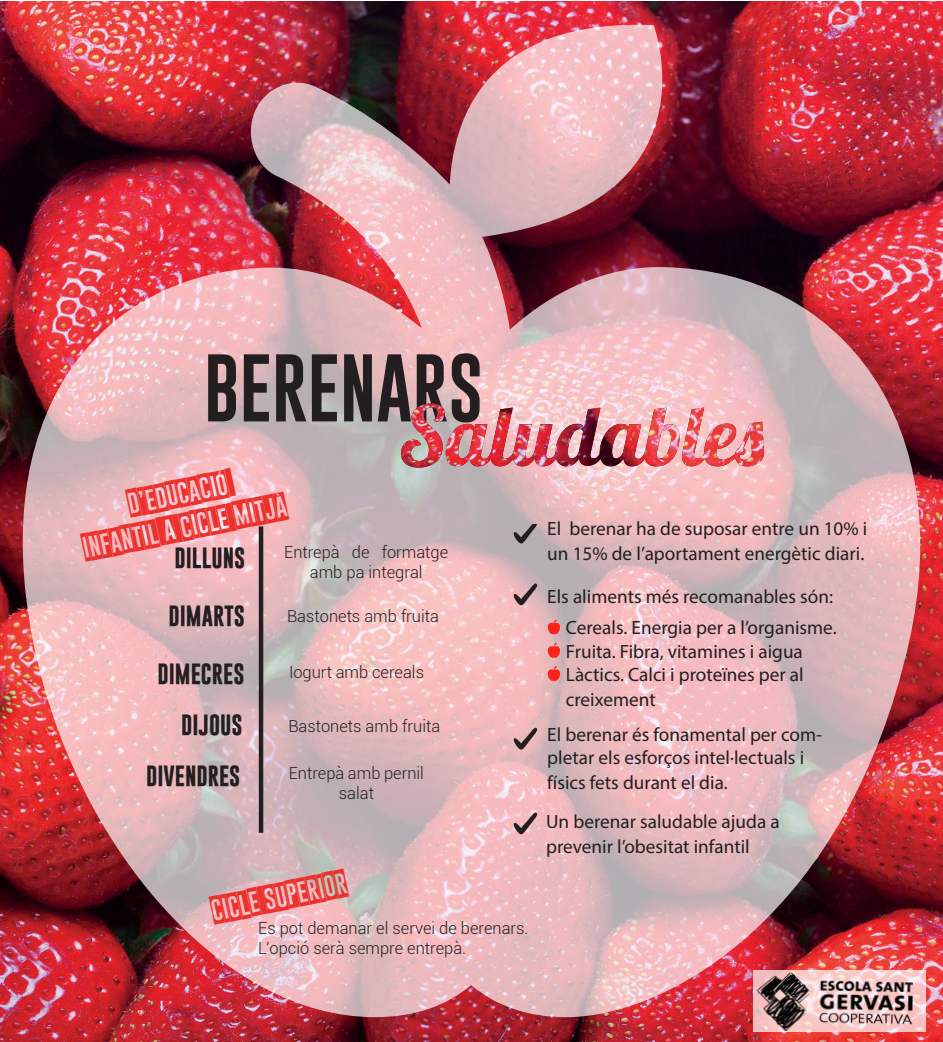
<style>
.page{position:relative;width:943px;height:1042px;background:#fff}
.page>*{position:absolute;margin:0;border:0;box-sizing:border-box;transform-origin:0 0}
.t1{font:70px "Gobold";color:#231f20}
.t2{font:28px "Gobold Blocky";color:#ec312c}
.t3{font:700 21.18px "Gobold";color:#231f20}
.t4{font:19.25px/25.2px "Myriad Pro";color:#231f20}
.t5{font:300 16.62px/19.9px "Roboto";color:#231f20;text-align:center}
</style>
<div class="page">
<img style="left:0;top:1px;width:943px;height:1041px">
<img style="left:9px;top:18px;width:913px;height:999px">
<img style="left:401px;top:403px;width:363px;height:65px">
<svg style="left:753px;top:970px;width:172px;height:62px"></svg>
<hr style="left:259px;top:526px;width:4px;height:307px;background:#231f20">
<svg style="left:547px;top:621px;width:13px;height:14px"></svg>
<svg style="left:547px;top:643px;width:13px;height:16px"></svg>
<svg style="left:547px;top:666px;width:13px;height:16px"></svg>
<svg style="left:513px;top:524px;width:26px;height:19px"></svg>
<svg style="left:513px;top:583px;width:26px;height:22px"></svg>
<svg style="left:513px;top:727px;width:26px;height:22px"></svg>
<svg style="left:513px;top:812px;width:26px;height:22px"></svg>
<img style="left:756px;top:972px;width:157px;height:61px">
<p class="t1" style="left:204px;top:343px;width:281px">BERENARS</p>
<p class="t2" style="left:124px;top:486px;width:103px;rotate:-12deg">D’Educació</p>
<p class="t2" style="left:79px;top:530px;width:209px;rotate:-12deg">Infantil a Cicle Mitjà</p>
<p class="t5" style="left:284px;top:542px;width:165px">Entrepà de formatge amb pa integral</p>
<p class="t5" style="left:287px;top:605px;width:153px">Bastonets amb fruita</p>
<p class="t3" style="left:174px;top:544px;width:72px">DILLUNS</p>
<p class="t3" style="left:168px;top:602px;width:78px">DIMARTS</p>
<p class="t3" style="left:157px;top:660px;width:88px">DIMECRES</p>
<p class="t3" style="left:181px;top:711px;width:63px">DIJOUS</p>
<p class="t3" style="left:146px;top:762px;width:96px">DIVENDRES</p>
<p class="t5" style="left:289px;top:662px;width:137px">Iogurt amb cereals</p>
<p class="t5" style="left:288px;top:715px;width:153px">Bastonets amb fruita</p>
<p class="t5" style="left:289px;top:762px;width:137px">Entrepà amb pernil salat</p>
<p class="t2" style="left:208px;top:893px;width:139px;rotate:-12deg">cicle superior</p>
<p class="t5" style="left:258px;top:918px;width:272px">Es pot demanar el servei de berenars.</p>
<p class="t5" style="left:258px;top:938px;width:209px">L’opció serà sempre entrepà.</p>
<p class="t4" style="left:547px;top:516px;width:321px">El berenar ha de suposar entre un 10% i un 15% de l’aportament energètic diari.</p>
<p class="t4" style="left:547px;top:583px;width:287px">Els aliments més recomanables són:</p>
<p class="t4" style="left:566px;top:615px;width:272px">Cereals. Energia per a l’organisme.</p>
<p class="t4" style="left:566px;top:638px;width:238px">Fruita. Fibra, vitamines i aigua</p>
<p class="t4" style="left:566px;top:661px;width:239px">Làctics. Calci i proteïnes per al</p>
<p class="t4" style="left:566px;top:686px;width:91px">creixement</p>
<p class="t4" style="left:547px;top:722px;width:276px;line-height:23.1px">El berenar és fonamental per com&shy;pletar els esforços intel·lectuals i</p>
<p class="t4" style="left:547px;top:769px;width:182px">físics fets durant el dia.</p>
<p class="t4" style="left:546px;top:809px;width:235px">Un berenar saludable ajuda a prevenir l’obesitat infantil</p>
</div>
